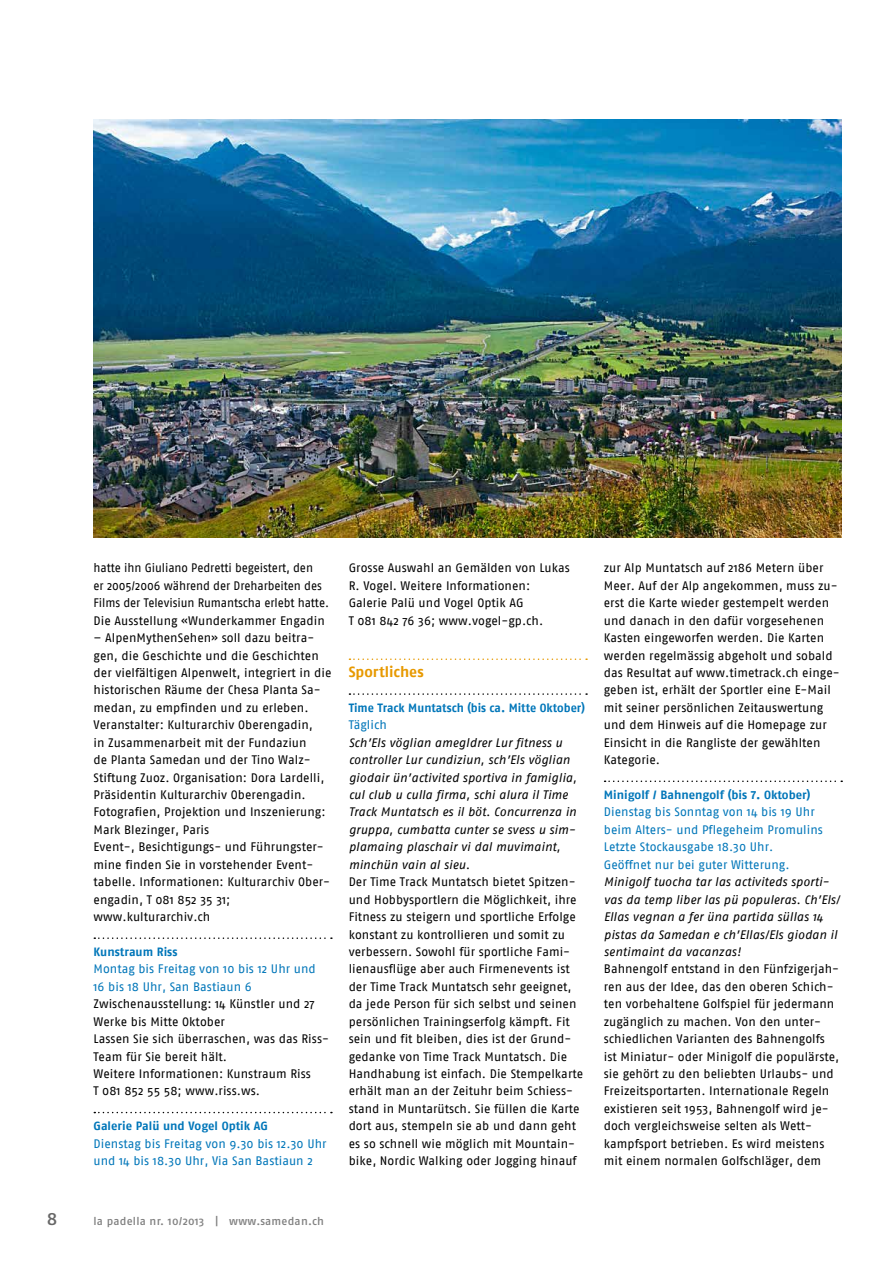
<style>
.page{position:relative;width:893px;height:1263px;background:#fff}
.page>*{position:absolute;margin:0;border:0;box-sizing:border-box;transform-origin:0 0}
.t1{font:18px "Fago No Med";color:#676767}
.t2{font:700 15px "Fago No Lf";color:#e79900}
.t3{font:12.3px/17.4px "Fago No";letter-spacing:.005em;color:#000}
.t4{font:italic 12.3px/17.4px "Fago No";letter-spacing:.005em;color:#000}
.t5{font:12.3px/17.4px "Fago No";letter-spacing:.005em;color:#0076b9}
.t6{font:12.3px/17.4px "Fago No";letter-spacing:.005em;color:#000;scale:.95 1}
.t7{font:700 12px "Fago No Lf";color:#0076b9}
.t8{font:11.25px "Fago No Med";letter-spacing:.02em;color:#818181}
</style>
<div class="page">
<svg style="left:94px;top:937px;width:238px;height:2px"></svg>
<svg style="left:94px;top:1112px;width:238px;height:1px"></svg>
<svg style="left:349px;top:658px;width:238px;height:2px"></svg>
<svg style="left:349px;top:693px;width:238px;height:2px"></svg>
<svg style="left:605px;top:780px;width:237px;height:2px"></svg>
<img style="left:94px;top:119px;width:748px;height:418px">
<p class="t6" style="left:94px;top:559px;width:249px">hatte ihn Giuliano Pedretti begeistert, den<br>er 2005/2006 während der Dreharbeiten des Films der Televisiun Rumantscha erlebt hatte.<br>Die Ausstellung «Wunderkammer Engadin</p>
<p class="t3" style="left:94px;top:629px;width:239px">– AlpenMythenSehen» soll dazu beitra&shy;gen, die Geschichte und die Geschichten der vielfältigen Alpenwelt, integriert in die historischen Räume der Chesa Planta Sa&shy;medan, zu empfinden und zu erleben.<br>Veranstalter: Kulturarchiv Oberengadin,<br>in Zusammenarbeit mit der Fundaziun<br>de Planta Samedan und der Tino Walz-Stiftung Zuoz. Organisation: Dora Lardelli, Präsidentin Kulturarchiv Oberengadin.<br>Fotografien, Projektion und Inszenierung:<br>Mark Blezinger, Paris<br>Event-, Besichtigungs- und Führungster&shy;mine finden Sie in vorstehender Event&shy;tabelle. Informationen: Kulturarchiv Ober&shy;engadin, T 081 852 35 31; www.kulturarchiv.ch</p>
<p class="t7" style="left:94px;top:945px;width:85px">Kunstraum Riss</p>
<p class="t5" style="left:94px;top:960px;width:224px">Montag bis Freitag von 10 bis 12 Uhr und<br>16 bis 18 Uhr, San Bastiaun 6</p>
<p class="t3" style="left:94px;top:995px;width:237px">Zwischenausstellung: 14 Künstler und 27<br>Werke bis Mitte Oktober<br>Lassen Sie sich überraschen, was das Riss-Team für Sie bereit hält.<br>Weitere Informationen: Kunstraum Riss<br>T 081 852 55 58; www.riss.ws.</p>
<p class="t7" style="left:94px;top:1119px;width:176px">Galerie Palü und Vogel Optik AG</p>
<p class="t5" style="left:94px;top:1135px;width:235px">Dienstag bis Freitag von 9.30 bis 12.30 Uhr und 14 bis 18.30 Uhr, Via San Bastiaun 2</p>
<p class="t3" style="left:349px;top:559px;width:223px">Grosse Auswahl an Gemälden von Lukas R. Vogel. Weitere Informationen:<br>Galerie Palü und Vogel Optik AG<br>T 081 842 76 36; www.vogel-gp.ch.</p>
<p class="t2" style="left:349px;top:663px;width:77px">Sportliches</p>
<p class="t7" style="left:349px;top:701px;width:238px">Time Track Muntatsch (bis ca. Mitte Oktober)</p>
<p class="t5" style="left:349px;top:716px;width:40px">Täglich</p>
<p class="t4" style="left:349px;top:734px;width:230px">Sch’Els vöglian amegldrer Lur fitness u controller Lur cundiziun, sch’Els vöglian giodair ün’activited sportiva in famiglia, cul club u culla firma, schi alura il Time Track Muntatsch es il böt. Concurrenza in gruppa, cumbatta cunter se svess u sim&shy;plamaing plaschair vi dal muvimaint, minchün vain al sieu.</p>
<p class="t3" style="left:349px;top:873px;width:236px">Der Time Track Muntatsch bietet Spitzen&shy;und Hobbysportlern die Möglichkeit, ihre Fitness zu steigern und sportliche Erfolge konstant zu kontrollieren und somit zu verbessern. Sowohl für sportliche Fami&shy;lienausflüge aber auch Firmenevents ist der Time Track Muntatsch sehr geeignet, da jede Person für sich selbst und seinen persönlichen Trainingserfolg kämpft. Fit sein und fit bleiben, dies ist der Grund&shy;gedanke von Time Track Muntatsch. Die Handhabung ist einfach. Die Stempelkarte erhält man an der Zeituhr beim Schiess&shy;stand in Muntarütsch. Sie füllen die Karte dort aus, stempeln sie ab und dann geht es so schnell wie möglich mit Mountain&shy;bike, Nordic Walking oder Jogging hinauf</p>
<h1 class="t1" style="left:47px;top:1208px;width:12px">8</h1>
<p class="t8" style="left:94px;top:1214px;width:232px">la padella nr. 10/2013 | www.samedan.ch</p>
<p class="t3" style="left:604px;top:559px;width:237px">zur Alp Muntatsch auf 2186 Metern über Meer. Auf der Alp angekommen, muss zu&shy;erst die Karte wieder gestempelt werden und danach in den dafür vorgesehenen Kasten eingeworfen werden. Die Karten werden regelmässig abgeholt und sobald das Resultat auf www.timetrack.ch einge&shy;geben ist, erhält der Sportler eine E-Mail mit seiner persönlichen Zeitauswertung und dem Hinweis auf die Homepage zur Einsicht in die Rangliste der gewählten Kategorie.</p>
<p class="t7" style="left:604px;top:788px;width:208px">Minigolf / Bahnengolf (bis 7. Oktober)</p>
<p class="t5" style="left:604px;top:803px;width:221px">Dienstag bis Sonntag von 14 bis 19 Uhr beim Alters- und Pflegeheim Promulins Letzte Stockausgabe 18.30 Uhr.<br>Geöffnet nur bei guter Witterung.</p>
<p class="t4" style="left:604px;top:873px;width:237px">Minigolf tuocha tar las activiteds sporti&shy;vas da temp liber las pü populeras. Ch’Els/ Ellas vegnan a fer üna partida süllas 14 pistas da Samedan e ch’Ellas/Els giodan il sentimaint da vacanzas!</p>
<p class="t3" style="left:604px;top:960px;width:237px">Bahnengolf entstand in den Fünfzigerjah&shy;ren aus der Idee, das den oberen Schich&shy;ten vorbehaltene Golfspiel für jedermann zugänglich zu machen. Von den unter&shy;schiedlichen Varianten des Bahnengolfs ist Miniatur- oder Minigolf die populärste, sie gehört zu den beliebten Urlaubs- und Freizeitsportarten. Internationale Regeln existieren seit 1953, Bahnengolf wird je&shy;doch vergleichsweise selten als Wett&shy;kampfsport betrieben. Es wird meistens mit einem normalen Golfschläger, dem</p>
</div>
